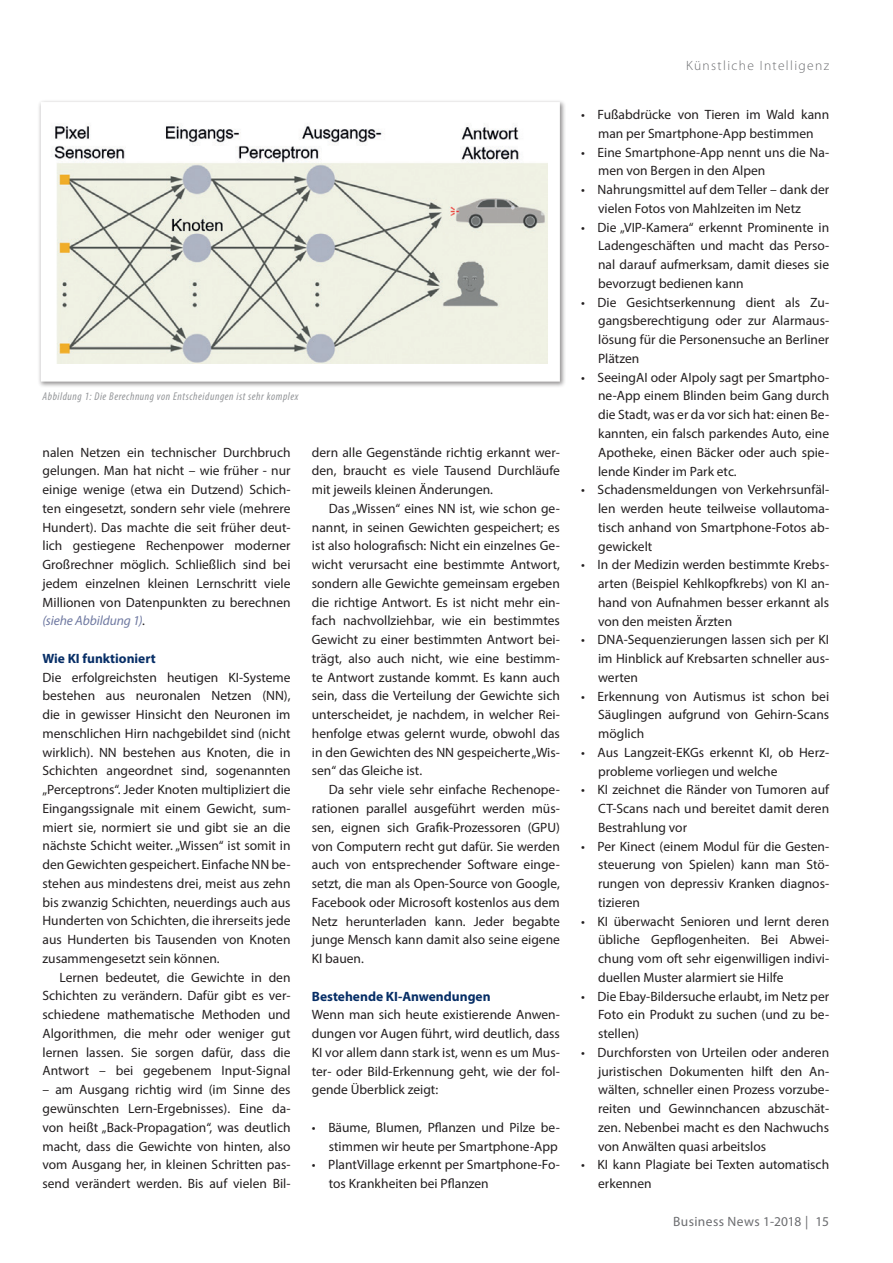
<style>
.page{position:relative;width:893px;height:1263px;background:#fff}
.page>*{position:absolute;margin:0;border:0;box-sizing:border-box;transform-origin:0 0}
.t1{font:13.5px/18.8px "Myriad Pro";color:#231f20;text-align:justify}
.t2{font:700 13.5px "Myriad Pro";color:#072e66}
.t3{font:13.5px "Myriad Pro";letter-spacing:.025em;color:#6c6d70}
.t4{font:300 13.5px "Myriad Pro";letter-spacing:.1em;color:#6c6d70}
.t5{font:italic condensed 11.25px "Myriad Pro";letter-spacing:.05em;color:#939598}
.s1{font-style:italic;color:#6f79a1}
</style>
<div class="page">
<svg style="left:39px;top:101px;width:524px;height:284px"></svg>
<p class="t5" style="left:43px;top:390px;width:257px">Abbildung 1: Die Berechnung von Entscheidungen ist sehr komplex</p>
<p class="t1" style="left:43px;top:442px;width:250px">nalen Netzen ein technischer Durchbruch gelungen. Man hat nicht – wie früher - nur einige wenige (etwa ein Dutzend) Schich&shy;ten eingesetzt, sondern sehr viele (mehrere Hundert). Das machte die seit früher deut&shy;lich gestiegene Rechenpower moderner Großrechner möglich. Schließlich sind bei jedem einzelnen kleinen Lernschritt viele Millionen von Datenpunkten zu berechnen <span class="s1">(siehe Abbildung 1)</span>.</p>
<p class="t2" style="left:43px;top:649px;width:115px">Wie KI funktioniert</p>
<p class="t1" style="left:43px;top:667px;width:250px">Die erfolgreichsten heutigen KI-Systeme bestehen aus neuronalen Netzen (NN), die in gewisser Hinsicht den Neuronen im menschlichen Hirn nachgebildet sind (nicht wirklich). NN bestehen aus Knoten, die in Schichten angeordnet sind, sogenannten „Perceptrons“. Jeder Knoten multipliziert die Eingangssignale mit einem Gewicht, sum&shy;miert sie, normiert sie und gibt sie an die nächste Schicht weiter. „Wissen“ ist somit in den Gewichten gespeichert. Einfache NN be&shy;stehen aus mindestens drei, meist aus zehn bis zwanzig Schichten, neuerdings auch aus Hunderten von Schichten, die ihrerseits jede aus Hunderten bis Tausenden von Knoten zusammengesetzt sein können.</p>
<p class="t1" style="left:43px;top:967px;width:250px;text-indent:17px">Lernen bedeutet, die Gewichte in den Schichten zu verändern. Dafür gibt es ver&shy;schiedene mathematische Methoden und Algorithmen, die mehr oder weniger gut lernen lassen. Sie sorgen dafür, dass die Antwort – bei gegebenem Input-Signal</p>
<p class="t1" style="left:43px;top:1080px;width:250px">– am Ausgang richtig wird (im Sinne des gewünschten Lern-Ergebnisses). Eine da&shy;von heißt „Back-Propagation“, was deutlich macht, dass die Gewichte von hinten, also vom Ausgang her, in kleinen Schritten pas&shy;send verändert werden. Bis auf vielen Bil-</p>
<p class="t1" style="left:312px;top:442px;width:250px">dern alle Gegenstände richtig erkannt wer&shy;den, braucht es viele Tausend Durchläufe mit jeweils kleinen Änderungen.</p>
<p class="t1" style="left:312px;top:499px;width:250px;text-indent:17px">Das „Wissen“ eines NN ist, wie schon ge&shy;nannt, in seinen Gewichten gespeichert; es ist also holografisch: Nicht ein einzelnes Ge&shy;wicht verursacht eine bestimmte Antwort, sondern alle Gewichte gemeinsam ergeben die richtige Antwort. Es ist nicht mehr ein&shy;fach nachvollziehbar, wie ein bestimmtes Gewicht zu einer bestimmten Antwort bei&shy;trägt, also auch nicht, wie eine bestimm&shy;te Antwort zustande kommt. Es kann auch sein, dass die Verteilung der Gewichte sich unterscheidet, je nachdem, in welcher Rei&shy;henfolge etwas gelernt wurde, obwohl das in den Gewichten des NN gespeicherte „Wis&shy;sen“ das Gleiche ist.</p>
<p class="t1" style="left:312px;top:780px;width:250px;text-indent:17px">Da sehr viele sehr einfache Rechenope&shy;rationen parallel ausgeführt werden müs&shy;sen, eignen sich Grafik-Prozessoren (GPU) von Computern recht gut dafür. Sie werden auch von entsprechender Software einge&shy;setzt, die man als Open-Source von Google, Facebook oder Microsoft kostenlos aus dem Netz herunterladen kann. Jeder begabte junge Mensch kann damit also seine eigene KI bauen.</p>
<p class="t2" style="left:312px;top:987px;width:180px">Bestehende KI-Anwendungen</p>
<p class="t1" style="left:312px;top:1005px;width:250px">Wenn man sich heute existierende Anwen&shy;dungen vor Augen führt, wird deutlich, dass KI vor allem dann stark ist, wenn es um Mus&shy;ter- oder Bild-Erkennung geht, wie der fol&shy;gende Überblick zeigt:</p>
<p class="t1" style="left:312px;top:1118px;width:250px;text-align:right">• Bäume, Blumen, Pflanzen und Pilze be&shy;stimmen wir heute per Smartphone-App</p>
<p class="t1" style="left:329px;top:1155px;width:233px;text-indent:-17px">• PlantVillage erkennt per Smartphone-Fo&shy;tos Krankheiten bei Pflanzen</p>
<p class="t4" style="left:686px;top:58px;width:145px">Künstliche Intelligenz</p>
<p class="t1" style="left:581px;top:105px;width:250px;text-align:center">• Fußabdrücke von Tieren im Wald kann man per Smartphone-App bestimmen</p>
<p class="t1" style="left:598px;top:143px;width:233px;text-indent:-17px">• Eine Smartphone-App nennt uns die Na&shy;men von Bergen in den Alpen</p>
<p class="t1" style="left:598px;top:180px;width:233px;text-indent:-17px">• Nahrungsmittel auf dem Teller – dank der vielen Fotos von Mahlzeiten im Netz</p>
<p class="t1" style="left:598px;top:218px;width:233px;text-indent:-17px">• Die „VIP-Kamera“ erkennt Prominente in Ladengeschäften und macht das Perso&shy;nal darauf aufmerksam, damit dieses sie bevorzugt bedienen kann</p>
<p class="t1" style="left:598px;top:293px;width:233px;text-indent:-17px">• Die Gesichtserkennung dient als Zu&shy;gangsberechtigung oder zur Alarmaus&shy;lösung für die Personensuche an Berliner Plätzen</p>
<p class="t1" style="left:598px;top:368px;width:233px;text-indent:-17px">• SeeingAI oder AIpoly sagt per Smartpho&shy;ne-App einem Blinden beim Gang durch die Stadt, was er da vor sich hat: einen Be&shy;kannten, ein falsch parkendes Auto, eine Apotheke, einen Bäcker oder auch spie&shy;lende Kinder im Park etc.</p>
<p class="t1" style="left:598px;top:480px;width:233px;text-indent:-17px">• Schadensmeldungen von Verkehrsunfäl&shy;len werden heute teilweise vollautoma&shy;tisch anhand von Smartphone-Fotos ab&shy;gewickelt</p>
<p class="t1" style="left:598px;top:555px;width:233px;text-indent:-17px">• In der Medizin werden bestimmte Krebs&shy;arten (Beispiel Kehlkopfkrebs) von KI an&shy;hand von Aufnahmen besser erkannt als von den meisten Ärzten</p>
<p class="t1" style="left:598px;top:630px;width:233px;text-indent:-17px">• DNA-Sequenzierungen lassen sich per KI im Hinblick auf Krebsarten schneller aus&shy;werten</p>
<p class="t1" style="left:598px;top:686px;width:233px;text-indent:-17px">• Erkennung von Autismus ist schon bei Säuglingen aufgrund von Gehirn-Scans möglich</p>
<p class="t1" style="left:598px;top:743px;width:233px;text-indent:-17px">• Aus Langzeit-EKGs erkennt KI, ob Herz&shy;probleme vorliegen und welche</p>
<p class="t1" style="left:598px;top:780px;width:233px;text-indent:-17px">• KI zeichnet die Ränder von Tumoren auf CT-Scans nach und bereitet damit deren Bestrahlung vor</p>
<p class="t1" style="left:598px;top:836px;width:233px;text-indent:-17px">• Per Kinect (einem Modul für die Gesten&shy;steuerung von Spielen) kann man Stö&shy;rungen von depressiv Kranken diagnos&shy;tizieren</p>
<p class="t1" style="left:598px;top:911px;width:233px;text-indent:-17px">• KI überwacht Senioren und lernt deren übliche Gepflogenheiten. Bei Abwei&shy;chung vom oft sehr eigenwilligen indivi&shy;duellen Muster alarmiert sie Hilfe</p>
<p class="t1" style="left:598px;top:986px;width:233px;text-indent:-17px">• Die Ebay-Bildersuche erlaubt, im Netz per Foto ein Produkt zu suchen (und zu be&shy;stellen)</p>
<p class="t1" style="left:598px;top:1043px;width:233px;text-indent:-17px">• Durchforsten von Urteilen oder anderen juristischen Dokumenten hilft den An&shy;wälten, schneller einen Prozess vorzube&shy;reiten und Gewinnchancen abzuschät&shy;zen. Nebenbei macht es den Nachwuchs von Anwälten quasi arbeitslos</p>
<p class="t1" style="left:598px;top:1155px;width:233px;text-indent:-17px">• KI kann Plagiate bei Texten automatisch erkennen</p>
<p class="t3" style="left:673px;top:1213px;width:157px">Business News 1-2018 | 15</p>
</div>
